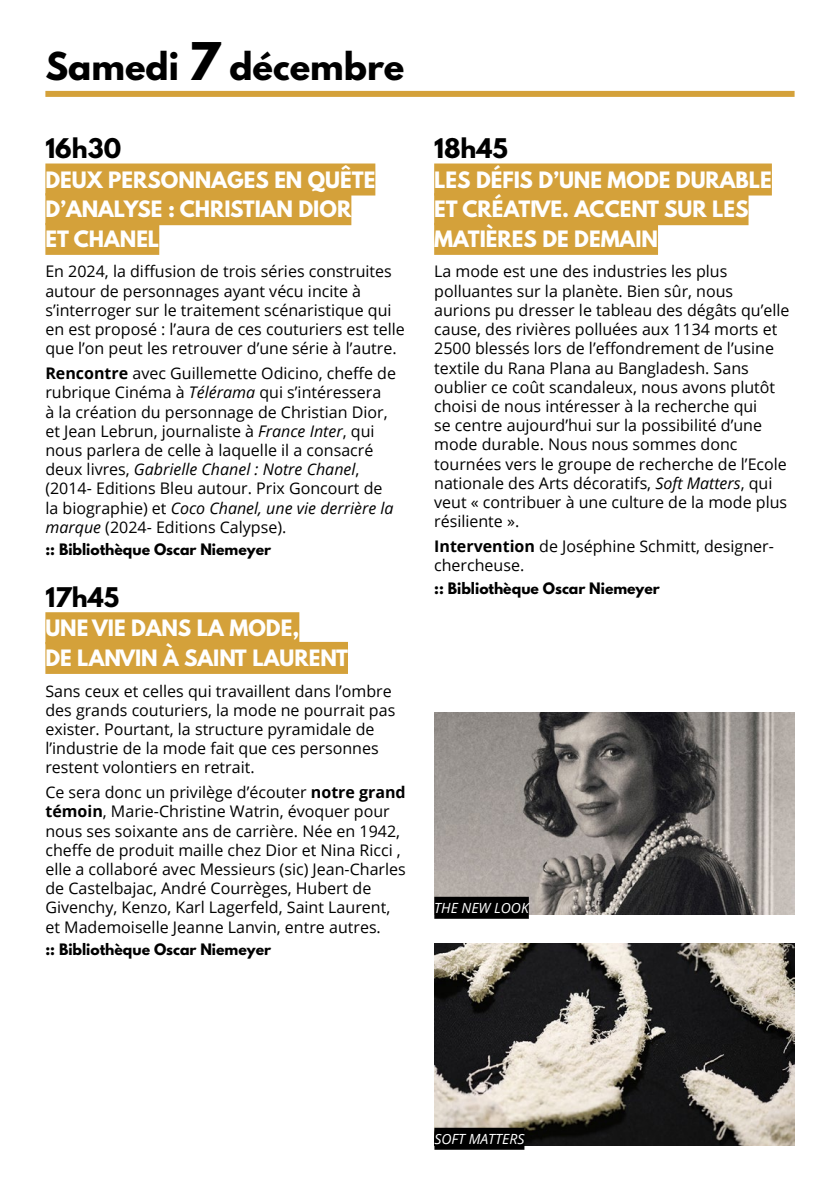
<style>
.page{position:relative;width:840px;height:1191px;background:#fff}
.page>*{position:absolute;margin:0;border:0;box-sizing:border-box;transform-origin:0 0}
.t1{font:700 34px "League Spartan";color:#000}
.t2{font:700 24px "League Spartan";color:#000}
.t3{font:700 20px/29.6px "League Spartan";color:#fff}
.t4{font:16px/19.2px "Open Sans";color:#000}
.t5{font:700 14px "League Spartan";color:#000}
.t6{font:italic 14px "Open Sans";color:#fff}
.s1{font-size:46px}
.s2{font-weight:700}
.s3{font-style:italic}
</style>
<div class="page">
<div style="left:45px;top:91px;width:749px;height:6px;background:#d4a13a"></div>
<div style="left:45px;top:163px;width:330px;height:32px;background:#d4a13a"></div>
<div style="left:45px;top:193px;width:306px;height:32px;background:#d4a13a"></div>
<div style="left:45px;top:223px;width:114px;height:32px;background:#d4a13a"></div>
<div style="left:45px;top:612px;width:254px;height:32px;background:#d4a13a"></div>
<div style="left:45px;top:642px;width:303px;height:32px;background:#d4a13a"></div>
<img style="left:434px;top:943px;width:360px;height:202px">
<div style="left:434px;top:1127px;width:90px;height:22px;background:#000"></div>
<img style="left:434px;top:712px;width:360px;height:202px">
<div style="left:434px;top:896px;width:94px;height:22px;background:#000"></div>
<div style="left:434px;top:163px;width:337px;height:32px;background:#d4a13a"></div>
<div style="left:434px;top:193px;width:314px;height:32px;background:#d4a13a"></div>
<div style="left:434px;top:223px;width:223px;height:32px;background:#d4a13a"></div>
<h1 class="t1" style="left:45px;top:39px;width:360px">Samedi <span class="s1">7</span> décembre</h1>
<h2 class="t2" style="left:45px;top:129px;width:77px">16h30</h2>
<p class="t3" style="left:45px;top:164px;width:331px">DEUX PERSONNAGES EN QUÊTE<br>D’ANALYSE : CHRISTIAN DIOR<br>ET CHANEL</p>
<p class="t4" style="left:45px;top:262px;width:360px">En 2024, la diffusion de trois séries construites autour de personnages ayant vécu incite à s’interroger sur le traitement scénaristique qui en est proposé : l’aura de ces couturiers est telle que l’on peut les retrouver d’une série à l’autre.</p>
<p class="t4" style="left:45px;top:363px;width:352px"><span class="s2">Rencontre</span> avec Guillemette Odicino, cheffe de rubrique Cinéma à <span class="s3">Télérama</span> qui s’intéressera<br>à la création du personnage de Christian Dior, et Jean Lebrun, journaliste à <span class="s3">France Inter</span>, qui nous parlera de celle à laquelle il a consacré deux livres, <span class="s3">Gabrielle Chanel : Notre Chanel</span>, (2014- Editions Bleu autour. Prix Goncourt de la biographie) et <span class="s3">Coco Chanel, une vie derrière la marque</span> (2024- Editions Calypse).</p>
<p class="t5" style="left:45px;top:539px;width:227px">:: Bibliothèque Oscar Niemeyer</p>
<h2 class="t2" style="left:45px;top:578px;width:75px">17h45</h2>
<p class="t3" style="left:45px;top:613px;width:304px">UNE VIE DANS LA MODE,<br>DE LANVIN À SAINT LAURENT</p>
<p class="t4" style="left:45px;top:680px;width:351px">Sans ceux et celles qui travaillent dans l’ombre des grands couturiers, la mode ne pourrait pas exister. Pourtant, la structure pyramidale de l’industrie de la mode fait que ces personnes restent volontiers en retrait.</p>
<p class="t4" style="left:45px;top:782px;width:362px">Ce sera donc un privilège d’écouter <span class="s2">notre grand témoin</span>, Marie-Christine Watrin, évoquer pour nous ses soixante ans de carrière. Née en 1942, cheffe de produit maille chez Dior et Nina Ricci , elle a collaboré avec Messieurs (sic) Jean-Charles de Castelbajac, André Courrèges, Hubert de Givenchy, Kenzo, Karl Lagerfeld, Saint Laurent, et Mademoiselle Jeanne Lanvin, entre autres.</p>
<p class="t5" style="left:45px;top:938px;width:227px">:: Bibliothèque Oscar Niemeyer</p>
<h2 class="t2" style="left:434px;top:129px;width:75px">18h45</h2>
<p class="t3" style="left:434px;top:164px;width:339px">LES DÉFIS D’UNE MODE DURABLE<br>ET CRÉATIVE. ACCENT SUR LES<br>MATIÈRES DE DEMAIN</p>
<p class="t4" style="left:434px;top:262px;width:356px">La mode est une des industries les plus polluantes sur la planète. Bien sûr, nous aurions pu dresser le tableau des dégâts qu’elle cause, des rivières polluées aux 1134 morts et 2500 blessés lors de l’effondrement de l’usine textile du Rana Plana au Bangladesh. Sans oublier ce coût scandaleux, nous avons plutôt choisi de nous intéresser à la recherche qui<br>se centre aujourd’hui sur la possibilité d’une mode durable. Nous nous sommes donc tournées vers le groupe de recherche de l’Ecole nationale des Arts décoratifs, <span class="s3">Soft Matters</span>, qui veut « contribuer à une culture de la mode plus résiliente ».</p>
<p class="t4" style="left:434px;top:536px;width:341px"><span class="s2">Intervention</span> de Joséphine Schmitt, designer&shy;chercheuse.</p>
<p class="t5" style="left:434px;top:577px;width:227px">:: Bibliothèque Oscar Niemeyer</p>
<p class="t6" style="left:434px;top:898px;width:96px">THE NEW LOOK</p>
<p class="t6" style="left:434px;top:1129px;width:91px">SOFT MATTERS</p>
</div>
